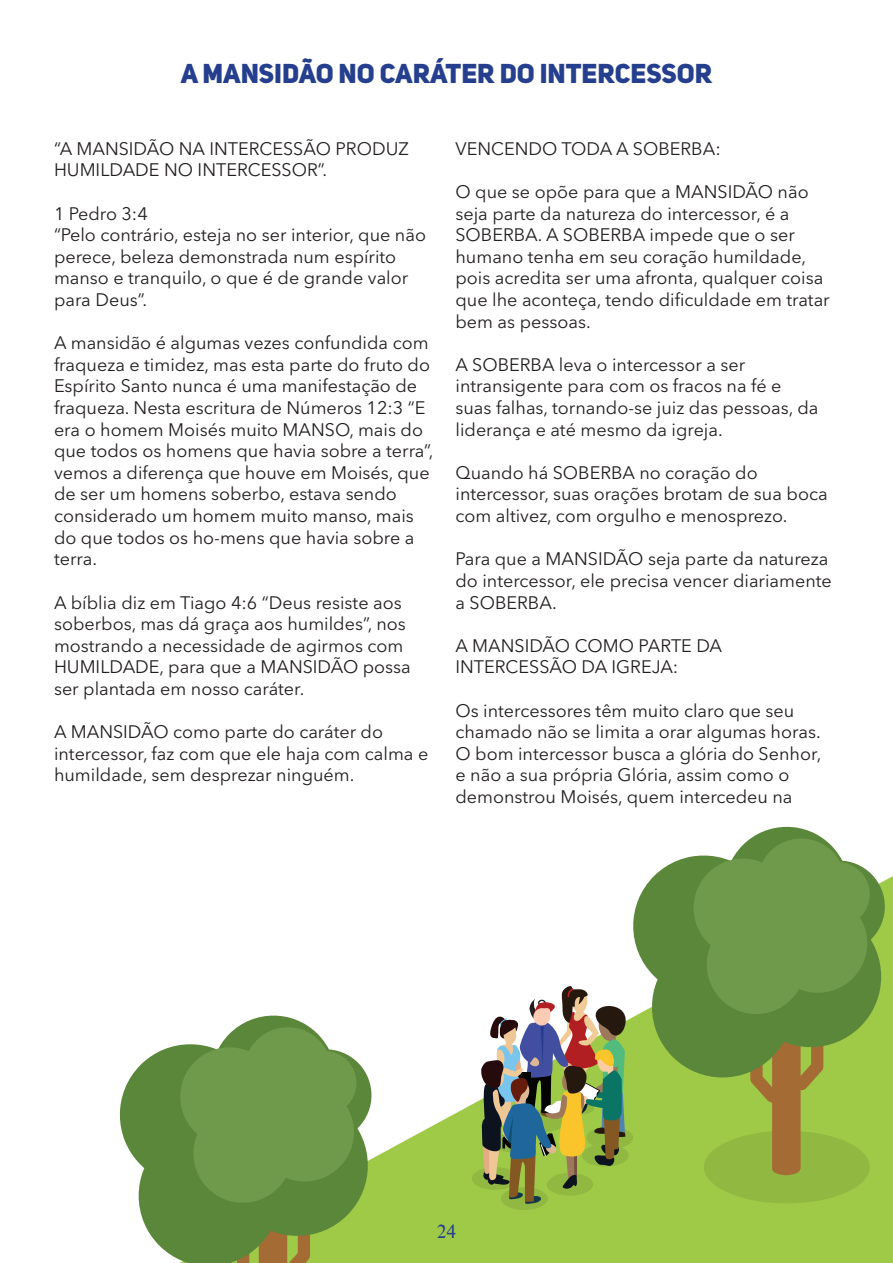
<style>
.page{position:relative;width:893px;height:1263px;background:#fff}
.page>*{position:absolute;margin:0;border:0;box-sizing:border-box;transform-origin:0 0}
.t1{font:27px "Uni Sans Heavy CAPS";color:#253f8e}
.t2{font:18px/21.6px "Avenir Next LT Pro";color:#231f20}
.t3{font:18px "Times";color:#253f8e}
</style>
<div class="page">
<svg style="left:376px;top:876px;width:517px;height:387px;fill:#9eca48"></svg>
<div style="left:472px;top:1167px;width:46px;height:23px;background:#91b942;border-radius:50%"></div>
<div style="left:501px;top:1187px;width:47px;height:23px;background:#91b942;border-radius:50%"></div>
<svg style="left:480px;top:826px;width:409px;height:379px"></svg>
<svg style="left:119px;top:1015px;width:257px;height:248px"></svg>
<hr style="left:892px;top:1202px;width:1px;height:60px;background:#9eca48">
<h1 class="t1" style="left:181px;top:57px;width:533px">A MANSIDÃO NO CARÁTER DO INTERCESSOR</h1>
<p class="t2" style="left:54px;top:138px;width:356px">“A MANSIDÃO NA INTERCESSÃO PRODUZ<br>HUMILDADE NO INTERCESSOR”.</p>
<p class="t2" style="left:54px;top:202px;width:373px">1 Pedro 3:4<br>“Pelo contrário, esteja no ser interior, que não perece, beleza demonstrada num espírito manso e tranquilo, o que é de grande valor para Deus”.</p>
<p class="t2" style="left:54px;top:332px;width:381px">A mansidão é algumas vezes confundida com fraqueza e timidez, mas esta parte do fruto do Espírito Santo nunca é uma manifestação de fraqueza. Nesta escritura de Números 12:3 “E era o homem Moisés muito MANSO, mais do que todos os homens que havia sobre a terra”, vemos a diferença que houve em Moisés, que de ser um homens soberbo, estava sendo considerado um homem muito manso, mais do que todos os ho-mens que havia sobre a terra.</p>
<p class="t2" style="left:54px;top:591px;width:358px">A bíblia diz em Tiago 4:6 “Deus resiste aos soberbos, mas dá graça aos humildes”, nos mostrando a necessidade de agirmos com HUMILDADE, para que a MANSIDÃO possa ser plantada em nosso caráter.</p>
<p class="t2" style="left:54px;top:721px;width:376px">A MANSIDÃO como parte do caráter do intercessor, faz com que ele haja com calma e humildade, sem desprezar ninguém.</p>
<p class="t2" style="left:455px;top:138px;width:267px">VENCENDO TODA A SOBERBA:</p>
<p class="t2" style="left:455px;top:181px;width:376px">O que se opõe para que a MANSIDÃO não seja parte da natureza do intercessor, é a SOBERBA. A SOBERBA impede que o ser humano tenha em seu coração humildade, pois acredita ser uma afronta, qualquer coisa que lhe aconteça, tendo dificuldade em tratar bem as pessoas.</p>
<p class="t2" style="left:455px;top:354px;width:365px">A SOBERBA leva o intercessor a ser intransigente para com os fracos na fé e suas falhas, tornando-se juiz das pessoas, da liderança e até mesmo da igreja.</p>
<p class="t2" style="left:455px;top:462px;width:374px">Quando há SOBERBA no coração do intercessor, suas orações brotam de sua boca com altivez, com orgulho e menosprezo.</p>
<p class="t2" style="left:455px;top:548px;width:378px">Para que a MANSIDÃO seja parte da natureza do intercessor, ele precisa vencer diariamente a SOBERBA.</p>
<p class="t2" style="left:455px;top:634px;width:268px">A MANSIDÃO COMO PARTE DA<br>INTERCESSÃO DA IGREJA:</p>
<p class="t2" style="left:455px;top:699px;width:367px">Os intercessores têm muito claro que seu chamado não se limita a orar algumas horas.<br>O bom intercessor busca a glória do Senhor, e não a sua própria Glória, assim como o demonstrou Moisés, quem intercedeu na</p>
<p class="t3" style="left:437px;top:1221px;width:21px">24</p>
<p class="t3" style="left:437px;top:1225px;width:21px">24</p>
</div>
